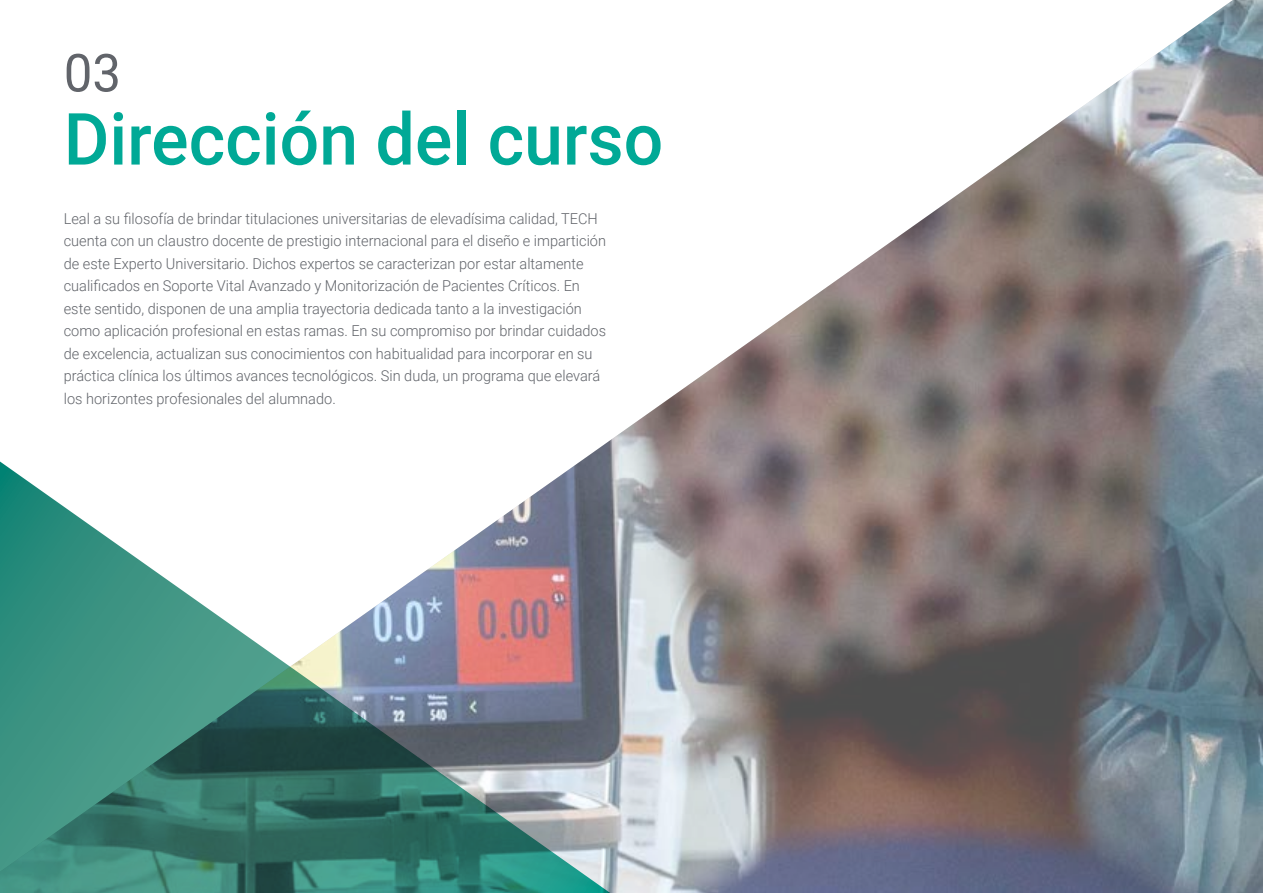
<style>
.page{position:relative;width:1263px;height:893px;background:#fff}
.page>*{position:absolute;margin:0;border:0;box-sizing:border-box;transform-origin:0 0}
.t1{font:500 72px "Roboto";color:#00a996}
.t2{font:52.5px "Roboto";color:#61646a}
.t3{font:300 15px/22.5px "Roboto";color:#61646a}
</style>
<div class="page">
<img style="left:602px;top:0;width:661px;height:893px">
<svg style="left:0;top:446px;width:640px;height:447px"></svg>
<h2 class="t2" style="left:64px;top:36px;width:59px">03</h2>
<h1 class="t1" style="left:64px;top:89px;width:601px">Dirección del curso</h1>
<p class="t3" style="left:64px;top:207px;width:544px">Leal a su filosofía de brindar titulaciones universitarias de elevadísima calidad, TECH cuenta con un claustro docente de prestigio internacional para el diseño e impartición de este Experto Universitario. Dichos expertos se caracterizan por estar altamente cualificados en Soporte Vital Avanzado y Monitorización de Pacientes Críticos. En este sentido, disponen de una amplia trayectoria dedicada tanto a la investigación como aplicación profesional en estas ramas. En su compromiso por brindar cuidados de excelencia, actualizan sus conocimientos con habitualidad para incorporar en su práctica clínica los últimos avances tecnológicos. Sin duda, un programa que elevará los horizontes profesionales del alumnado.</p>
</div>
